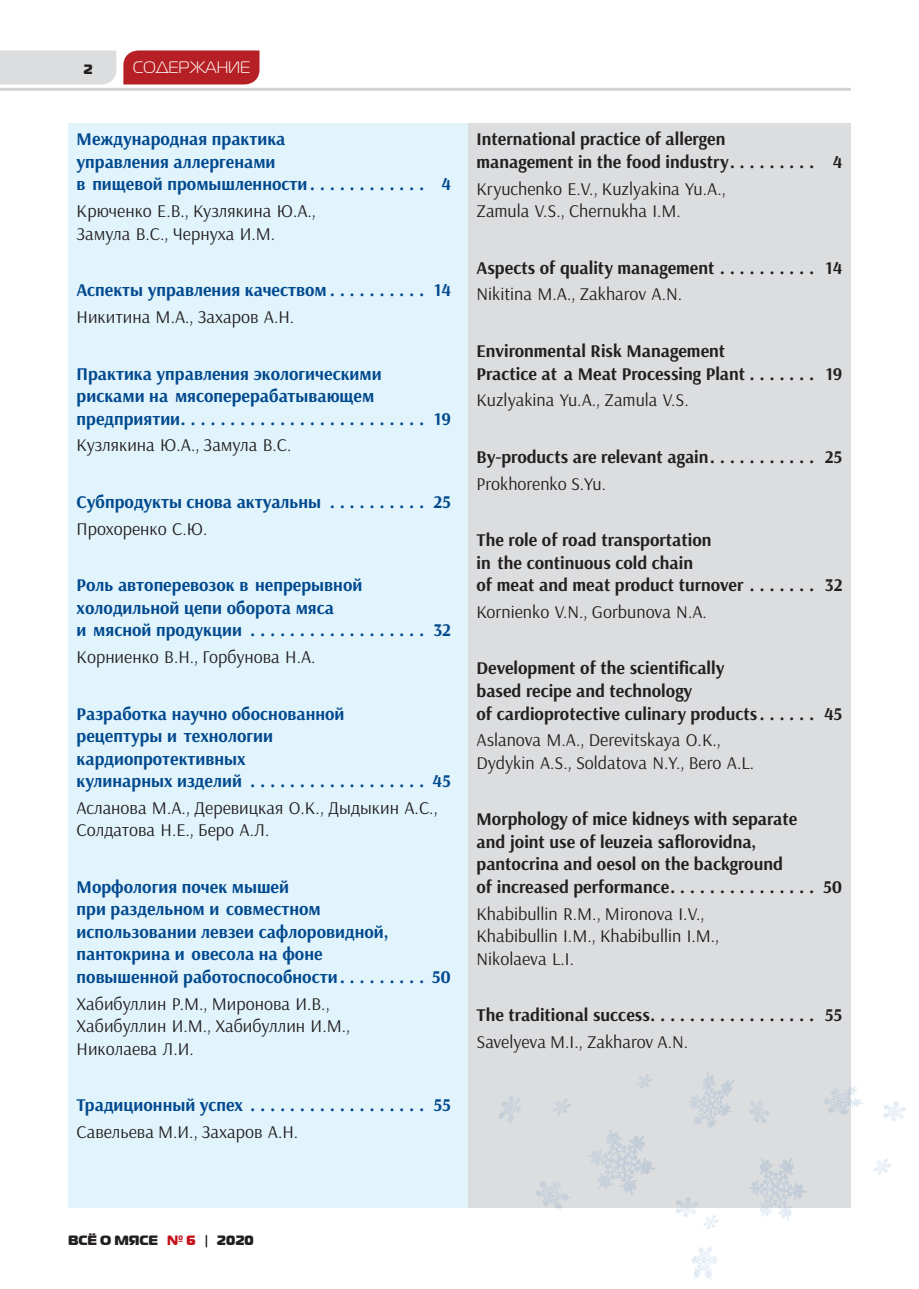
<style>
.page{position:relative;width:919px;height:1289px;background:#fff}
.page>*{position:absolute;margin:0;border:0;box-sizing:border-box;transform-origin:0 0}
.t1{font:700 18px/22.5px "Arsenal";color:#01498e}
.t2{font:18px/22.5px "Arsenal";color:#231f20}
.t3{font:700 18px/22.5px "Arsenal";color:#231f20}
.t4{font:16.5px "Magistral";color:#fff}
.t5{font:900 13.5px "Magistral";color:#231f20}
.s1{color:#c4121a}
</style>
<div class="page">
<hr style="left:0;top:88px;width:850px;height:3px;background:#d1d2d4">
<div style="left:123px;top:50px;width:136px;height:34px;background:#b62024"></div>
<div style="left:0;top:50px;width:116px;height:34px;background:#dcdddf"></div>
<div style="left:468px;top:123px;width:382px;height:1085px;background:#dcdddf"></div>
<div style="left:68px;top:123px;width:391px;height:1085px;background:#e1f4fc"></div>
<img style="left:497px;top:1051px;width:409px;height:229px">
<p class="t5" style="left:84px;top:61px;width:11px">2</p>
<p class="t4" style="left:133px;top:59px;width:119px">СОДЕРЖАНИЕ</p>
<p class="t1" style="left:77px;top:129px;width:339px">Международная практика<br>управления аллергенами<br>в пищевой промышленности . . . . . . . . . . .</p>
<p class="t1" style="left:441px;top:174px;width:11px">4</p>
<p class="t2" style="left:77px;top:200px;width:241px">Крюченко Е.В., Кузлякина Ю.А.,<br>Замула В.С., Чернуха И.М.</p>
<p class="t1" style="left:77px;top:279px;width:376px">Аспекты управления качеством . . . . . . . . . 14</p>
<p class="t2" style="left:77px;top:306px;width:219px">Никитина М.А., Захаров А.Н.</p>
<p class="t1" style="left:77px;top:363px;width:376px">Практика управления экологическими рисками на мясоперерабатывающем предприятии . . . . . . . . . . . . . . . . . . . . . . . . 19</p>
<p class="t2" style="left:77px;top:434px;width:216px">Кузлякина Ю.А., Замула В.С.</p>
<p class="t1" style="left:77px;top:491px;width:376px">Субпродукты снова актуальны . . . . . . . . . 25</p>
<p class="t2" style="left:77px;top:517px;width:132px">Прохоренко С.Ю.</p>
<p class="t1" style="left:77px;top:574px;width:376px">Роль автоперевозок в непрерывной холодильной цепи оборота мяса<br>и мясной продукции . . . . . . . . . . . . . . . . . 32</p>
<p class="t2" style="left:77px;top:645px;width:240px">Корниенко В.Н., Горбунова Н.А.</p>
<p class="t1" style="left:77px;top:702px;width:376px">Разработка научно обоснованной<br>рецептуры и технологии<br>кардиопротективных<br>кулинарных изделий . . . . . . . . . . . . . . . . . 45</p>
<p class="t2" style="left:77px;top:796px;width:362px">Асланова М.А., Деревицкая О.К., Дыдыкин А.С.,<br>Солдатова Н.Е., Беро А.Л.</p>
<p class="t1" style="left:77px;top:876px;width:376px">Морфология почек мышей<br>при раздельном и совместном<br>использовании левзеи сафлоровидной, пантокрина и овесола на фоне<br>повышенной работоспособности . . . . . . . . 50</p>
<p class="t2" style="left:77px;top:992px;width:275px">Хабибуллин Р.М., Миронова И.В.,<br>Хабибуллин И.М., Хабибуллин И.М.,<br>Николаева Л.И.</p>
<p class="t1" style="left:77px;top:1094px;width:376px">Традиционный успех . . . . . . . . . . . . . . . . . 55</p>
<p class="t2" style="left:77px;top:1120px;width:223px">Савельева М.И., Захаров А.Н.</p>
<p class="t3" style="left:476px;top:129px;width:367px">International practice of allergen<br>management in the food industry . . . . . . . . . 4</p>
<p class="t2" style="left:476px;top:177px;width:251px">Kryuchenko E.V., Kuzlyakina Yu.A.,<br>Zamula V.S., Chernukha I.M.</p>
<p class="t3" style="left:476px;top:257px;width:367px">Aspects of quality management . . . . . . . . . . 14</p>
<p class="t2" style="left:476px;top:283px;width:207px">Nikitina M.A., Zakharov A.N.</p>
<p class="t3" style="left:476px;top:340px;width:367px">Environmental Risk Management<br>Practice at a Meat Processing Plant . . . . . . . 19</p>
<p class="t2" style="left:476px;top:389px;width:214px">Kuzlyakina Yu.A., Zamula V.S.</p>
<p class="t3" style="left:476px;top:446px;width:367px">By-products are relevant again . . . . . . . . . . . 25</p>
<p class="t2" style="left:476px;top:472px;width:131px">Prokhorenko S.Yu.</p>
<p class="t3" style="left:476px;top:529px;width:367px">The role of road transportation<br>in the continuous cold chain<br>of meat and meat product turnover . . . . . . . 32</p>
<p class="t2" style="left:476px;top:600px;width:232px">Kornienko V.N., Gorbunova N.A.</p>
<p class="t3" style="left:476px;top:657px;width:367px">Development of the scientifically<br>based recipe and technology<br>of cardioprotective culinary products . . . . . . 45</p>
<p class="t2" style="left:476px;top:729px;width:279px">Aslanova M.A., Derevitskaya O.K.,<br>Dydykin A.S., Soldatova N.Y., Bero A.L.</p>
<p class="t3" style="left:476px;top:808px;width:367px">Morphology of mice kidneys with separate<br>and joint use of leuzeia saflorovidna, pantocrina and oesol on the background<br>of increased performance . . . . . . . . . . . . . . . 50</p>
<p class="t2" style="left:476px;top:902px;width:244px">Khabibullin R.M., Mironova I.V.,<br>Khabibullin I.M., Khabibullin I.M.,<br>Nikolaeva L.I.</p>
<p class="t3" style="left:476px;top:1004px;width:367px">The traditional success . . . . . . . . . . . . . . . . . 55</p>
<p class="t2" style="left:476px;top:1030px;width:213px">Savelyeva M.I., Zakharov A.N.</p>
<p class="t5" style="left:68px;top:1231px;width:187px">ВСЁ О МЯСЕ <span class="s1">№ 6</span> | 2020</p>
</div>
